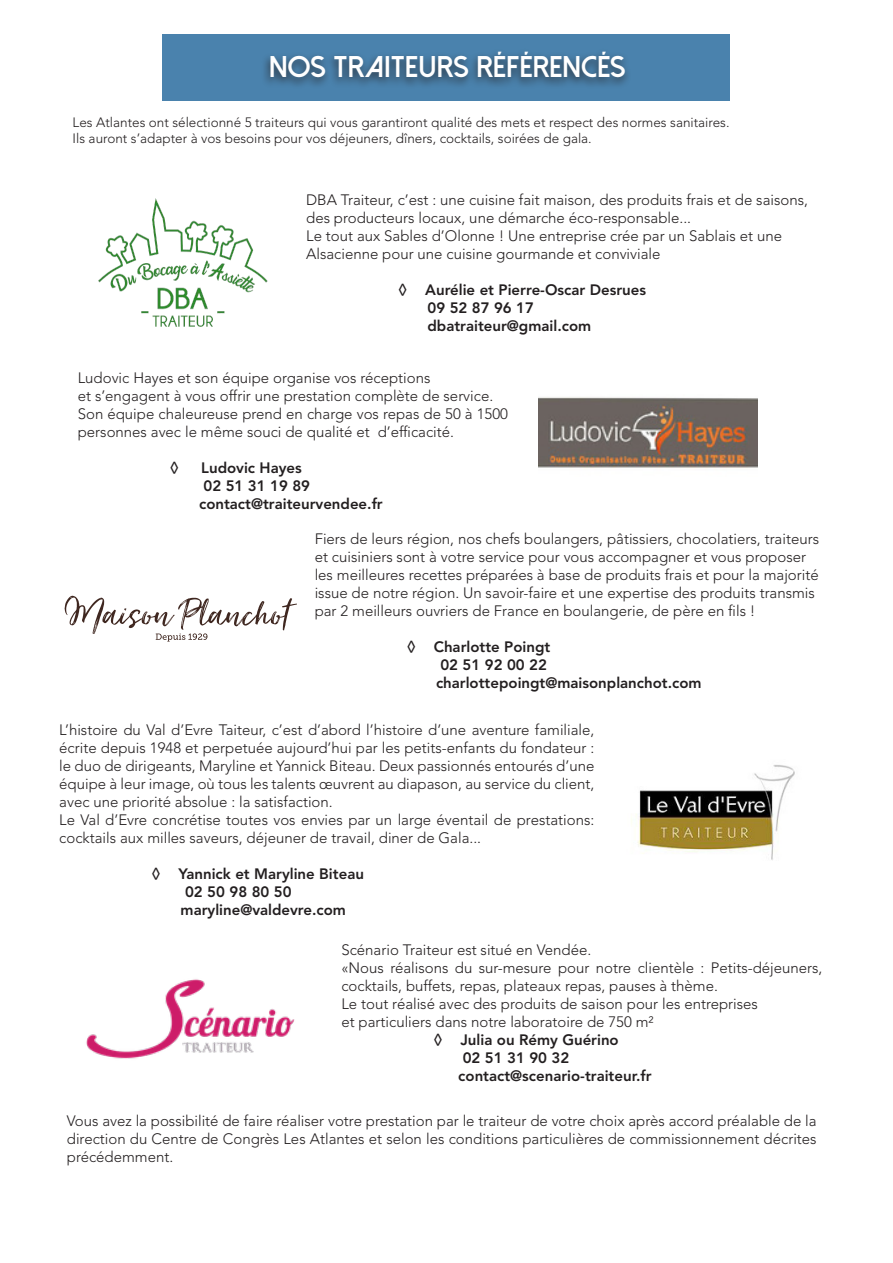
<style>
.page{position:relative;width:893px;height:1263px;background:#fff}
.page>*{position:absolute;margin:0;border:0;box-sizing:border-box;transform-origin:0 0}
.t1{font:800 30px "Dolce Vita";color:#fff}
.t2{font:300 15px/18px "Avenir LT Std";color:#231f20}
.t3{font:800 15px "Avenir LT Std";color:#231f20}
.t4{font:300 13.5px "Avenir LT Std";color:#231f20}
</style>
<div class="page">
<div style="left:163px;top:34px;width:567px;height:67px;background:#4a82ad"></div>
<div style="left:262px;top:48px;width:370px;height:41px;background:#231f20;opacity:.75"></div>
<img style="left:538px;top:397px;width:219px;height:71px">
<img style="left:631px;top:765px;width:164px;height:95px">
<img style="left:86px;top:979px;width:209px;height:80px">
<img style="left:99px;top:198px;width:168px;height:129px">
<svg style="left:65px;top:596px;width:232px;height:45px"></svg>
<p class="t1" style="left:269px;top:51px;width:358px">NOS TRAITEURS RÉFÉRENCÉS</p>
<p class="t4" style="left:73px;top:115px;width:658px">Les Atlantes ont sélectionné 5 traiteurs qui vous garantiront qualité des mets et respect des normes sanitaires.</p>
<p class="t4" style="left:73px;top:131px;width:521px">Ils auront s’adapter à vos besoins pour vos déjeuners, dîners, cocktails, soirées de gala.</p>
<p class="t2" style="left:306px;top:191px;width:503px">DBA Traiteur, c’est : une cuisine fait maison, des produits frais et de saisons, des producteurs locaux, une démarche éco-responsable...</p>
<p class="t2" style="left:306px;top:227px;width:477px">Le tout aux Sables d’Olonne ! Une entreprise crée par un Sablais et une</p>
<p class="t2" style="left:306px;top:245px;width:356px">Alsacienne pour une cuisine gourmande et conviviale</p>
<p class="t3" style="left:398px;top:281px;width:249px">◊ Aurélie et Pierre-Oscar Desrues</p>
<p class="t3" style="left:427px;top:299px;width:108px">09 52 87 96 17</p>
<p class="t3" style="left:427px;top:317px;width:165px">dbatraiteur@gmail.com</p>
<p class="t2" style="left:78px;top:368px;width:354px">Ludovic Hayes et son équipe organise vos réceptions</p>
<p class="t2" style="left:78px;top:386px;width:417px">et s’engagent à vous offrir une prestation complète de service.</p>
<p class="t2" style="left:78px;top:404px;width:432px">Son équipe chaleureuse prend en charge vos repas de 50 à 1500 personnes avec le même souci de qualité et d’efficacité.</p>
<p class="t3" style="left:170px;top:458px;width:11px">◊</p>
<p class="t3" style="left:201px;top:458px;width:102px">Ludovic Hayes</p>
<p class="t3" style="left:204px;top:476px;width:108px">02 51 31 19 89</p>
<p class="t3" style="left:199px;top:494px;width:185px">contact@traiteurvendee.fr</p>
<p class="t2" style="left:315px;top:530px;width:506px">Fiers de leurs région, nos chefs boulangers, pâtissiers, chocolatiers, traiteurs et cuisiniers sont à votre service pour vous accompagner et vous proposer les meilleures recettes préparées à base de produits frais et pour la majorité issue de notre région. Un savoir-faire et une expertise des produits transmis par 2 meilleurs ouvriers de France en boulangerie, de père en fils !</p>
<p class="t3" style="left:407px;top:638px;width:145px">◊ Charlotte Poingt</p>
<p class="t3" style="left:440px;top:656px;width:108px">02 51 92 00 22</p>
<p class="t3" style="left:436px;top:674px;width:267px">charlottepoingt@maisonplanchot.com</p>
<p class="t2" style="left:59px;top:721px;width:537px;text-align:justify">L’histoire du Val d’Evre Taiteur, c’est d’abord l’histoire d’une aventure familiale, écrite depuis 1948 et perpetuée aujourd’hui par les petits-enfants du fondateur : le duo de dirigeants, Maryline et Yannick Biteau. Deux passionnés entourés d’une équipe à leur image, où tous les talents œuvrent au diapason, au service du client, avec une priorité absolue : la satisfaction.</p>
<p class="t2" style="left:59px;top:811px;width:536px">Le Val d’Evre concrétise toutes vos envies par un large éventail de prestations: cocktails aux milles saveurs, déjeuner de travail, diner de Gala...</p>
<p class="t3" style="left:151px;top:865px;width:214px">◊ Yannick et Maryline Biteau</p>
<p class="t3" style="left:185px;top:883px;width:108px">02 50 98 80 50</p>
<p class="t3" style="left:181px;top:901px;width:167px">maryline@valdevre.com</p>
<p class="t2" style="left:341px;top:941px;width:251px">Scénario Traiteur est situé en Vendée.</p>
<p class="t2" style="left:341px;top:959px;width:483px">«Nous réalisons du sur-mesure pour notre clientèle : Petits-déjeuners, cocktails, buffets, repas, plateaux repas, pauses à thème.</p>
<p class="t2" style="left:341px;top:995px;width:418px">Le tout réalisé avec des produits de saison pour les entreprises</p>
<p class="t2" style="left:341px;top:1013px;width:314px">et particuliers dans notre laboratoire de 750 m²</p>
<p class="t3" style="left:433px;top:1031px;width:187px">◊ Julia ou Rémy Guérino</p>
<p class="t3" style="left:463px;top:1049px;width:108px">02 51 31 90 32</p>
<p class="t3" style="left:458px;top:1067px;width:195px">contact@scenario-traiteur.fr</p>
<p class="t2" style="left:67px;top:1111px;width:751px;text-align:justify">Vous avez la possibilité de faire réaliser votre prestation par le traiteur de votre choix après accord préalable de la direction du Centre de Congrès Les Atlantes et selon les conditions particulières de commissionnement décrites précédemment.</p>
</div>
